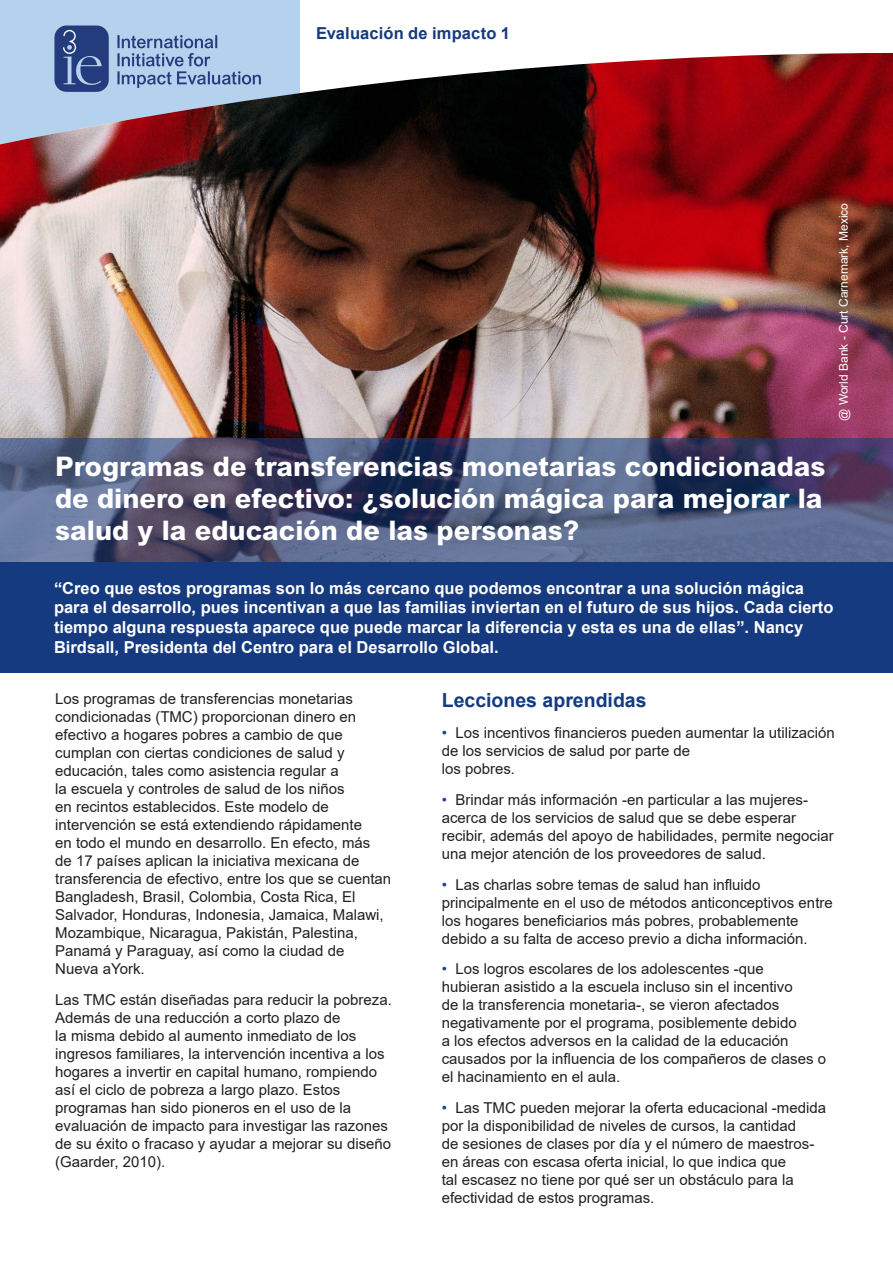
<style>
.page{position:relative;width:893px;height:1263px;background:#fff}
.page>*{position:absolute;margin:0;border:0;box-sizing:border-box;transform-origin:0 0}
.t1{font:800 27px/32.4px "Arial MT Std";color:#fff;text-align:justify}
.t2{font:700 19.5px "Arial";color:#143b80}
.t3{font:700 16.5px/19.8px "Arial";color:#fff}
.series{font:700 16.5px "Arial";letter-spacing:.01em;color:#153a80}
.t4{font:15px/18px "Arial";color:#231f20}
.t5{font:12px "Arial";color:#fff}
.s1{color:#253f8e}
</style>
<div class="page">
<div style="left:0;top:0;width:299px;height:192px;background:#b4d2ee"></div>
<img style="left:0;top:53px;width:893px;height:385px">
<div style="left:0;top:562px;width:893px;height:111px;background:#153a80"></div>
<div style="left:54px;top:26px;width:55px;height:65px;background:#223c7d;border-radius:12px"></div>
<svg style="left:63px;top:30px;width:39px;height:55px"></svg>
<svg style="left:117px;top:35px;width:144px;height:53px"></svg>
<svg style="left:0;top:438px;width:893px;height:124px;background:#4e567a"></svg>
<p class="series" style="left:316px;top:22px;width:195px">Evaluación de impacto 1</p>
<p class="t1" style="left:55px;top:449px;width:772px">Programas de transferencias monetarias condicionadas de dinero en efectivo: ¿solución mágica para mejorar la salud y la educación de las personas?</p>
<p class="t5" style="left:835px;top:421px;width:220px;rotate:-90deg">@ World Bank - Curt Carnemark, Mexico</p>
<p class="t3" style="left:54px;top:578px;width:781px">“Creo que estos programas son lo más cercano que podemos encontrar a una solución mágica para el desarrollo, pues incentivan a que las familias inviertan en el futuro de sus hijos. Cada cierto tiempo alguna respuesta aparece que puede marcar la diferencia y esta es una de ellas”. Nancy Birdsall, Presidenta del Centro para el Desarrollo Global.</p>
<p class="t4" style="left:55px;top:690px;width:338px">Los programas de transferencias monetarias condicionadas (TMC) proporcionan dinero en efectivo a hogares pobres a cambio de que cumplan con ciertas condiciones de salud y educación, tales como asistencia regular a<br>la escuela y controles de salud de los niños<br>en recintos establecidos. Este modelo de intervención se está extendiendo rápidamente<br>en todo el mundo en desarrollo. En efecto, más<br>de 17 países aplican la iniciativa mexicana de transferencia de efectivo, entre los que se cuentan Bangladesh, Brasil, Colombia, Costa Rica, El Salvador, Honduras, Indonesia, Jamaica, Malawi, Mozambique, Nicaragua, Pakistán, Palestina, Panamá y Paraguay, así como la ciudad de Nueva aYork.</p>
<p class="t4" style="left:55px;top:990px;width:338px">Las TMC están diseñadas para reducir la pobreza.<br>Además de una reducción a corto plazo de<br>la misma debido al aumento inmediato de los ingresos familiares, la intervención incentiva a los hogares a invertir en capital humano, rompiendo así el ciclo de pobreza a largo plazo. Estos programas han sido pioneros en el uso de la evaluación de impacto para investigar las razones de su éxito o fracaso y ayudar a mejorar su diseño (Gaarder, 2010).</p>
<p class="t2" style="left:442px;top:687px;width:206px">Lecciones aprendidas</p>
<p class="t4" style="left:442px;top:724px;width:394px"><span class="s1">•</span> Los incentivos financieros pueden aumentar la utilización de los servicios de salud por parte de<br>los pobres.</p>
<p class="t4" style="left:442px;top:790px;width:393px"><span class="s1">•</span> Brindar más información -en particular a las mujeres&shy;acerca de los servicios de salud que se debe esperar recibir, además del apoyo de habilidades, permite negociar una mejor atención de los proveedores de salud.</p>
<p class="t4" style="left:442px;top:875px;width:393px"><span class="s1">•</span> Las charlas sobre temas de salud han influido principalmente en el uso de métodos anticonceptivos entre los hogares beneficiarios más pobres, probablemente debido a su falta de acceso previo a dicha información.</p>
<p class="t4" style="left:442px;top:960px;width:386px"><span class="s1">•</span> Los logros escolares de los adolescentes -que<br>hubieran asistido a la escuela incluso sin el incentivo<br>de la transferencia monetaria-, se vieron afectados negativamente por el programa, posiblemente debido<br>a los efectos adversos en la calidad de la educación causados por la influencia de los compañeros de clases o el hacinamiento en el aula.</p>
<p class="t4" style="left:442px;top:1099px;width:386px"><span class="s1">•</span> Las TMC pueden mejorar la oferta educacional -medida por la disponibilidad de niveles de cursos, la cantidad<br>de sesiones de clases por día y el número de maestros&shy;en áreas con escasa oferta inicial, lo que indica que<br>tal escasez no tiene por qué ser un obstáculo para la efectividad de estos programas.</p>
</div>
